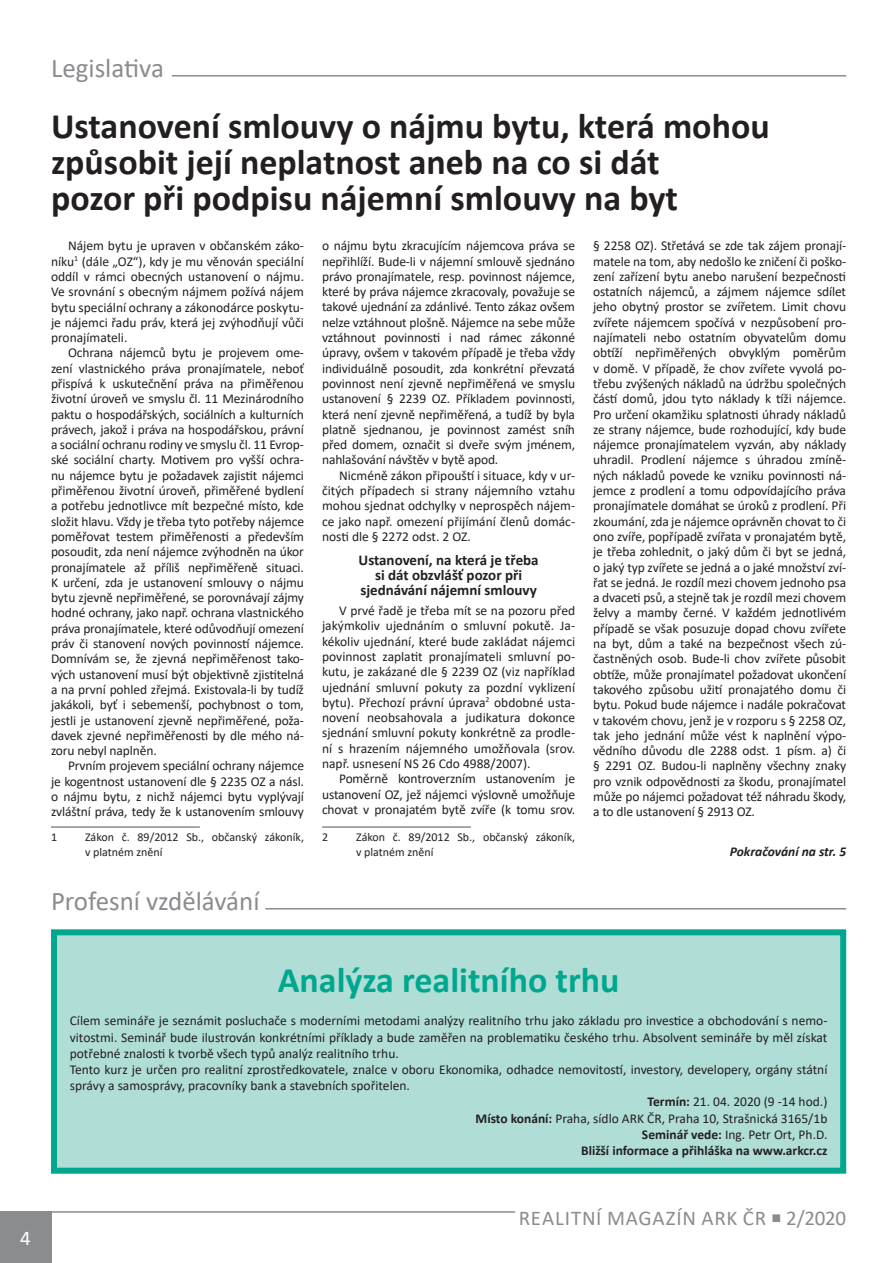
<style>
.page{position:relative;width:893px;height:1263px;background:#fff}
.page>*{position:absolute;margin:0;border:0;box-sizing:border-box;transform-origin:0 0}
.t1{font:700 36px/36px "Calibri";color:#231f20}
.t2{font:700 36px "Calibri";color:#00a78f}
.t3{font:27px "Calibri";color:#8a8c8f}
.t4{font:21px "Calibri";letter-spacing:.035em;color:#8a8c8f}
.t5{font:21px "Calibri";color:#fff}
.t6{font:700 15px/15.3px "Calibri";color:#231f20;text-align:center}
.t7{font:13.5px/15.3px "Calibri";color:#231f20;text-align:justify}
.t8{font:700 13.5px "Calibri";color:#231f20}
.t9{font:italic 700 13.5px "Calibri";color:#231f20}
.t10{font:12px/14.4px "Calibri";color:#231f20}
.s1{font-weight:700}
.s2{font-family:"Arial";font-weight:700;font-size:16.5px}
</style>
<div class="page">
<hr style="left:0;top:1211px;width:515px;height:2px;background:#8a8c8f">
<div style="left:0;top:1212px;width:51px;height:51px;background:#8a8c8f"></div>
<hr style="left:172px;top:75px;width:674px;height:2px;background:#8a8c8f">
<hr style="left:265px;top:908px;width:581px;height:1px;background:#8a8c8f">
<hr style="left:51px;top:826px;width:149px;height:2px;background:#8a8c8f">
<hr style="left:322px;top:826px;width:149px;height:2px;background:#8a8c8f">
<div style="left:54px;top:932px;width:789px;height:239px;background:#b0ded6"></div>
<div style="left:51px;top:929px;width:795px;height:245px;border:6px solid #00a78f"></div>
<h2 class="t3" style="left:51px;top:49px;width:114px">Legislativa</h2>
<h1 class="t1" style="left:51px;top:107px;width:720px">Ustanovení smlouvy o nájmu bytu, která mohou způsobit její neplatnost aneb na co si dát<br>pozor při podpisu nájemní smlouvy na byt</h1>
<p class="t7" style="left:51px;top:238px;width:255px;text-indent:17px">Nájem bytu je upraven v občanském záko&shy;níku<sup>1</sup> (dále „OZ“), kdy je mu věnován speciální oddíl v rámci obecných ustanovení o nájmu.<br>Ve srovnání s obecným nájmem požívá nájem bytu speciální ochrany a zákonodárce poskytu&shy;je nájemci řadu práv, která jej zvýhodňují vůči pronajímateli.</p>
<p class="t7" style="left:51px;top:345px;width:255px;text-indent:17px">Ochrana nájemců bytu je projevem ome&shy;zení vlastnického práva pronajímatele, neboť přispívá k uskutečnění práva na přiměřenou životní úroveň ve smyslu čl. 11 Mezinárodního paktu o hospodářských, sociálních a kulturních právech, jakož i práva na hospodářskou, právní a sociální ochranu rodiny ve smyslu čl. 11 Evrop&shy;ské sociální charty. Motivem pro vyšší ochra&shy;nu nájemce bytu je požadavek zajistit nájemci přiměřenou životní úroveň, přiměřené bydlení a potřebu jednotlivce mít bezpečné místo, kde složit hlavu. Vždy je třeba tyto potřeby nájemce poměřovat testem přiměřenosti a především posoudit, zda není nájemce zvýhodněn na úkor pronajímatele až příliš nepřiměřeně situaci.<br>K určení, zda je ustanovení smlouvy o nájmu bytu zjevně nepřiměřené, se porovnávají zájmy hodné ochrany, jako např. ochrana vlastnického práva pronajímatele, které odůvodňují omezení práv či stanovení nových povinností nájemce.<br>Domnívám se, že zjevná nepřiměřenost tako&shy;vých ustanovení musí být objektivně zjistitelná a na první pohled zřejmá. Existovala-li by tudíž jakákoli, byť i sebemenší, pochybnost o tom, jestli je ustanovení zjevně nepřiměřené, poža&shy;davek zjevné nepřiměřenosti by dle mého ná&shy;zoru nebyl naplněn.</p>
<p class="t7" style="left:51px;top:758px;width:255px;text-indent:17px">Prvním projevem speciální ochrany nájemce je kogentnost ustanovení dle § 2235 OZ a násl. o nájmu bytu, z nichž nájemci bytu vyplývají zvláštní práva, tedy že k ustanovením smlouvy</p>
<p class="t10" style="left:51px;top:830px;width:8px">1</p>
<p class="t10" style="left:85px;top:830px;width:221px">Zákon č. 89/2012 Sb., občanský zákoník, v platném znění</p>
<h2 class="t3" style="left:51px;top:882px;width:210px">Profesní vzdělávání</h2>
<p class="t7" style="left:322px;top:238px;width:255px">o nájmu bytu zkracujícím nájemcova práva se nepřihlíží. Bude-li v nájemní smlouvě sjednáno právo pronajímatele, resp. povinnost nájemce, které by práva nájemce zkracovaly, považuje se takové ujednání za zdánlivé. Tento zákaz ovšem nelze vztáhnout plošně. Nájemce na sebe může vztáhnout povinnosti i nad rámec zákonné úpravy, ovšem v takovém případě je třeba vždy individuálně posoudit, zda konkrétní převzatá povinnost není zjevně nepřiměřená ve smyslu ustanovení § 2239 OZ. Příkladem povinnosti, která není zjevně nepřiměřená, a tudíž by byla platně sjednanou, je povinnost zamést sníh před domem, označit si dveře svým jménem, nahlašování návštěv v bytě apod.</p>
<p class="t7" style="left:322px;top:467px;width:255px;text-indent:17px">Nicméně zákon připouští i situace, kdy v ur&shy;čitých případech si strany nájemního vztahu mohou sjednat odchylky v neprospěch nájem&shy;ce jako např. omezení přijímání členů domác&shy;nosti dle § 2272 odst. 2 OZ.</p>
<p class="t6" style="left:359px;top:552px;width:182px">Ustanovení, na která je třeba si dát obzvlášť pozor při sjednávání nájemní smlouvy</p>
<p class="t7" style="left:322px;top:602px;width:255px;text-indent:17px">V prvé řadě je třeba mít se na pozoru před jakýmkoliv ujednáním o smluvní pokutě. Ja&shy;kékoliv ujednání, které bude zakládat nájemci povinnost zaplatit pronajímateli smluvní po&shy;kutu, je zakázané dle § 2239 OZ (viz například ujednání smluvní pokuty za pozdní vyklizení bytu). Přechozí právní úprava<sup>2</sup> obdobné usta&shy;novení neobsahovala a judikatura dokonce sjednání smluvní pokuty konkrétně za prodle&shy;ní s hrazením nájemného umožňovala (srov. např. usnesení NS 26 Cdo 4988/2007).</p>
<p class="t7" style="left:322px;top:771px;width:255px;text-indent:17px">Poměrně kontroverzním ustanovením je ustanovení OZ, jež nájemci výslovně umožňuje chovat v pronajatém bytě zvíře (k tomu srov.</p>
<p class="t10" style="left:322px;top:830px;width:8px">2</p>
<p class="t10" style="left:356px;top:830px;width:221px">Zákon č. 89/2012 Sb., občanský zákoník, v platném znění</p>
<p class="t7" style="left:593px;top:238px;width:255px">§ 2258 OZ). Střetává se zde tak zájem pronají&shy;matele na tom, aby nedošlo ke zničení či poško&shy;zení zařízení bytu anebo narušení bezpečnosti ostatních nájemců, a zájmem nájemce sdílet jeho obytný prostor se zvířetem. Limit chovu zvířete nájemcem spočívá v nezpůsobení pro&shy;najímateli nebo ostatním obyvatelům domu obtíží nepřiměřených obvyklým poměrům v domě. V případě, že chov zvířete vyvolá po&shy;třebu zvýšených nákladů na údržbu společných částí domů, jdou tyto náklady k tíži nájemce.<br>Pro určení okamžiku splatnosti úhrady nákladů ze strany nájemce, bude rozhodující, kdy bude nájemce pronajímatelem vyzván, aby náklady uhradil. Prodlení nájemce s úhradou zmíně&shy;ných nákladů povede ke vzniku povinnosti ná&shy;jemce z prodlení a tomu odpovídajícího práva pronajímatele domáhat se úroků z prodlení. Při zkoumání, zda je nájemce oprávněn chovat to či ono zvíře, popřípadě zvířata v pronajatém bytě, je třeba zohlednit, o jaký dům či byt se jedná, o jaký typ zvířete se jedná a o jaké množství zví&shy;řat se jedná. Je rozdíl mezi chovem jednoho psa a dvaceti psů, a stejně tak je rozdíl mezi chovem želvy a mamby černé. V každém jednotlivém případě se však posuzuje dopad chovu zvířete na byt, dům a také na bezpečnost všech zú&shy;častněných osob. Bude-li chov zvířete působit obtíže, může pronajímatel požadovat ukončení takového způsobu užití pronajatého domu či bytu. Pokud bude nájemce i nadále pokračovat v takovém chovu, jenž je v rozporu s § 2258 OZ, tak jeho jednání může vést k naplnění výpo&shy;vědního důvodu dle 2288 odst. 1 písm. a) či § 2291 OZ. Budou-li naplněny všechny znaky pro vznik odpovědnosti za škodu, pronajímatel může po nájemci požadovat též náhradu škody, a to dle ustanovení § 2913 OZ.</p>
<p class="t9" style="left:730px;top:842px;width:118px">Pokračování na str. 5</p>
<h3 class="t5" style="left:20px;top:1224px;width:12px">4</h3>
<h1 class="t2" style="left:278px;top:955px;width:343px">Analýza realitního trhu</h1>
<p class="t7" style="left:70px;top:1013px;width:759px">Cílem semináře je seznámit posluchače s moderními metodami analýzy realitního trhu jako základu pro investice a obchodování s nemo-</p>
<p class="t7" style="left:70px;top:1029px;width:759px">vitostmi. Seminář bude ilustrován konkrétními příklady a bude zaměřen na problematiku českého trhu. Absolvent semináře by měl získat</p>
<p class="t7" style="left:70px;top:1045px;width:331px">potřebné znalosti k tvorbě všech typů analýz realitního trhu.</p>
<p class="t7" style="left:70px;top:1061px;width:759px">Tento kurz je určen pro realitní zprostředkovatele, znalce v oboru Ekonomika, odhadce nemovitostí, investory, developery, orgány státní</p>
<p class="t7" style="left:70px;top:1078px;width:342px">správy a samosprávy, pracovníky bank a stavebních spořitelen.</p>
<p class="t7" style="left:648px;top:1094px;width:181px"><span class="s1">Termín:</span> 21. 04. 2020 (9 -14 hod.)</p>
<p class="t7" style="left:476px;top:1110px;width:353px"><span class="s1">Místo konání:</span> Praha, sídlo ARK ČR, Praha 10, Strašnická 3165/1b</p>
<p class="t7" style="left:642px;top:1126px;width:187px"><span class="s1">Seminář vede:</span> Ing. Petr Ort, Ph.D.</p>
<p class="t8" style="left:581px;top:1141px;width:248px">Bližší informace a přihláška na www.arkcr.cz</p>
<h3 class="t4" style="left:519px;top:1203px;width:329px">realitní magazín ark čr <span class="s2">■</span> 2/2020</h3>
</div>
